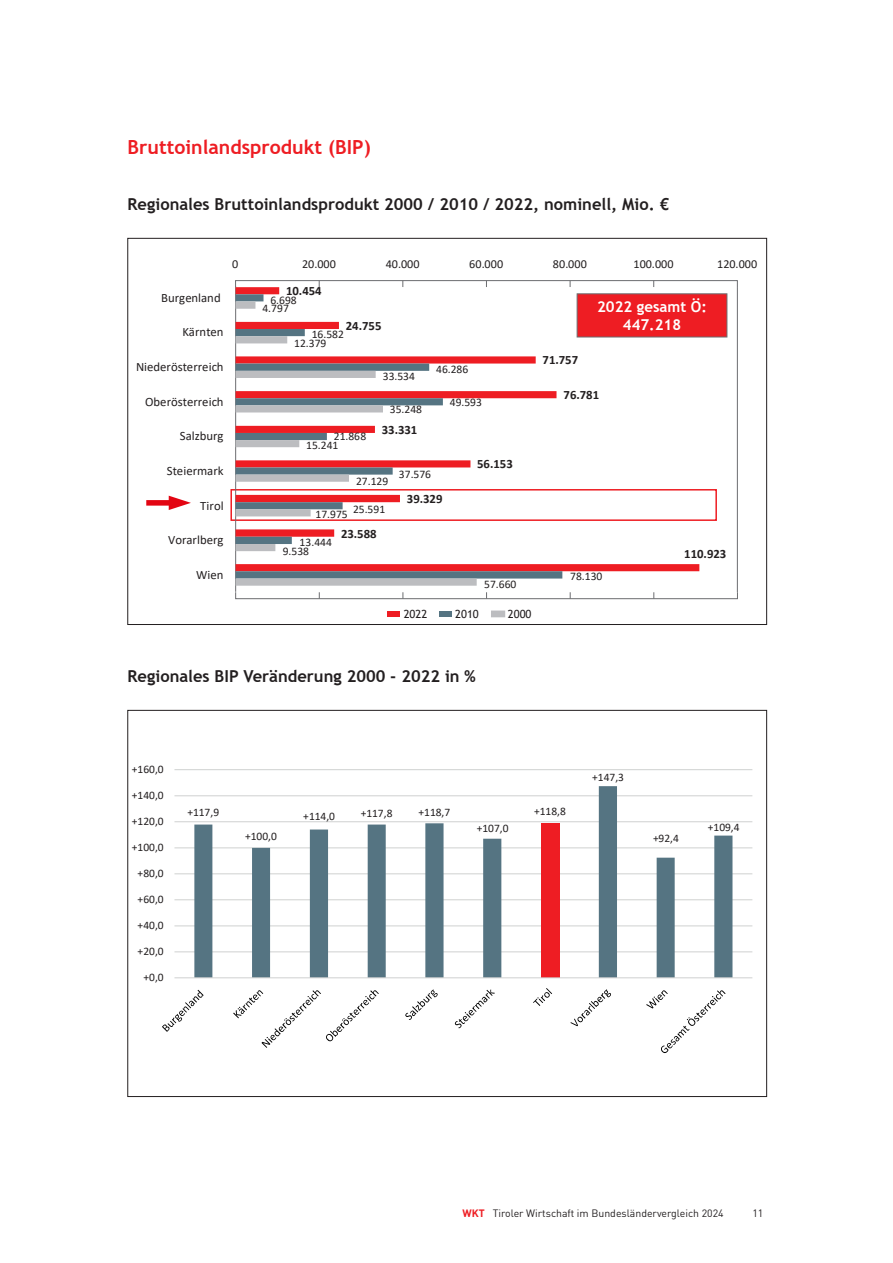
<style>
.page{position:relative;width:893px;height:1263px;background:#fff}
.page>*{position:absolute;margin:0;border:0;box-sizing:border-box;transform-origin:0 0}
.t1{font:700 19.5px "Trebuchet MS";color:#ee1d23}
.t2{font:700 16.5px "Trebuchet MS";color:#231f20}
.t3{font:700 15px/18px "Trebuchet MS";color:#fff;text-align:center}
.t4{font:12.75px "Calibri";color:#231f20}
.t5{font:700 12.75px "Calibri";letter-spacing:-.005em;color:#231f20}
.t6{font:12.15px "Calibri";letter-spacing:.005em;color:#231f20}
.t7{font:11.55px "Calibri";color:#231f20}
.t8{font:11.4px "Calibri";letter-spacing:.005em;color:#231f20}
.t9{font:11.25px "Trebuchet MS";color:#231f20}
.t10{font:10.5px "DIN";color:#231f20}
.s1{font-weight:700;color:#ee1d23}
</style>
<div class="page">
<div style="left:439px;top:611px;width:13px;height:5px;background:#557482"></div>
<div style="left:491px;top:610px;width:14px;height:7px;background:#bcbdc0;border:2px solid #bcbdc0"></div>
<div style="left:387px;top:611px;width:13px;height:5px;background:#ee1d23"></div>
<svg style="left:146px;top:496px;width:45px;height:14px"></svg>
<div style="left:577px;top:294px;width:150px;height:43px;background:#ee1d23"></div>
<hr style="left:174px;top:951px;width:578px;height:1px;background:#cfd1d0">
<hr style="left:174px;top:925px;width:578px;height:1px;background:#cfd1d0">
<hr style="left:174px;top:899px;width:578px;height:1px;background:#cfd1d0">
<hr style="left:174px;top:873px;width:578px;height:1px;background:#cfd1d0">
<hr style="left:174px;top:847px;width:578px;height:1px;background:#cfd1d0">
<hr style="left:174px;top:821px;width:578px;height:1px;background:#cfd1d0">
<hr style="left:174px;top:795px;width:578px;height:1px;background:#cfd1d0">
<hr style="left:174px;top:769px;width:578px;height:1px;background:#cfd1d0">
<svg style="left:194px;top:786px;width:538px;height:191px"></svg>
<hr style="left:174px;top:977px;width:578px;height:1px;background:#cfd1d0">
<svg style="left:162px;top:990px;width:42px;height:42px"></svg>
<svg style="left:233px;top:990px;width:146px;height:58px"></svg>
<svg style="left:405px;top:989px;width:33px;height:31px"></svg>
<svg style="left:455px;top:989px;width:40px;height:39px"></svg>
<svg style="left:533px;top:988px;width:19px;height:18px"></svg>
<svg style="left:570px;top:989px;width:41px;height:37px"></svg>
<svg style="left:646px;top:990px;width:79px;height:63px"></svg>
<div style="left:235px;top:280px;width:502px;height:7px;border:1px solid #6c6d70"></div>
<div style="left:235px;top:592px;width:503px;height:7px;border:1px solid #6c6d70"></div>
<hr style="left:737px;top:287px;width:1px;height:305px;background:#6c6d70">
<hr style="left:235px;top:287px;width:1px;height:305px;background:#6c6d70">
<svg style="left:236px;top:287px;width:463px;height:284px"></svg>
<svg style="left:236px;top:294px;width:326px;height:284px"></svg>
<svg style="left:236px;top:301px;width:241px;height:285px"></svg>
<h1 class="t1" style="left:128px;top:135px;width:245px">Bruttoinlandsprodukt (BIP)</h1>
<h2 class="t2" style="left:128px;top:194px;width:543px">Regionales Bruttoinlandsprodukt 2000 / 2010 / 2022, nominell, Mio. €</h2>
<p class="t4" style="left:161px;top:289px;width:61px">Burgenland</p>
<p class="t4" style="left:182px;top:323px;width:43px">Kärnten</p>
<p class="t4" style="left:136px;top:358px;width:89px">Niederösterreich</p>
<p class="t4" style="left:145px;top:392px;width:80px">Oberösterreich</p>
<p class="t4" style="left:180px;top:427px;width:45px">Salzburg</p>
<p class="t4" style="left:167px;top:462px;width:58px">Steiermark</p>
<p class="t4" style="left:200px;top:496px;width:25px">Tirol</p>
<p class="t4" style="left:168px;top:531px;width:57px">Vorarlberg</p>
<p class="t4" style="left:196px;top:566px;width:29px">Wien</p>
<p class="t6" style="left:232px;top:256px;width:8px">0</p>
<p class="t6" style="left:302px;top:256px;width:35px">20.000</p>
<p class="t6" style="left:386px;top:256px;width:35px">40.000</p>
<p class="t6" style="left:469px;top:256px;width:35px">60.000</p>
<p class="t6" style="left:553px;top:256px;width:35px">80.000</p>
<p class="t6" style="left:633px;top:256px;width:42px">100.000</p>
<p class="t6" style="left:717px;top:256px;width:42px">120.000</p>
<p class="t5" style="left:286px;top:282px;width:37px">10.454</p>
<p class="t7" style="left:270px;top:292px;width:28px">6.698</p>
<p class="t7" style="left:262px;top:300px;width:28px">4.797</p>
<p class="t5" style="left:346px;top:317px;width:37px">24.755</p>
<p class="t7" style="left:312px;top:326px;width:34px">16.582</p>
<p class="t7" style="left:294px;top:335px;width:34px">12.379</p>
<p class="t7" style="left:334px;top:429px;width:34px">21.868</p>
<p class="t7" style="left:306px;top:437px;width:34px">15.241</p>
<p class="t7" style="left:383px;top:368px;width:34px">33.534</p>
<p class="t7" style="left:390px;top:401px;width:34px">35.248</p>
<p class="t5" style="left:382px;top:420px;width:37px">33.331</p>
<p class="t7" style="left:436px;top:361px;width:34px">46.286</p>
<p class="t7" style="left:450px;top:394px;width:34px">49.593</p>
<p class="t5" style="left:477px;top:455px;width:37px">56.153</p>
<p class="t7" style="left:356px;top:473px;width:34px">27.129</p>
<p class="t7" style="left:353px;top:501px;width:34px">25.591</p>
<p class="t7" style="left:316px;top:506px;width:34px">17.975</p>
<p class="t7" style="left:300px;top:534px;width:34px">13.444</p>
<p class="t7" style="left:283px;top:543px;width:28px">9.538</p>
<p class="t5" style="left:341px;top:524px;width:37px">23.588</p>
<p class="t7" style="left:399px;top:466px;width:34px">37.576</p>
<p class="t5" style="left:407px;top:490px;width:37px">39.329</p>
<p class="t7" style="left:484px;top:576px;width:34px">57.660</p>
<p class="t9" style="left:404px;top:607px;width:25px">2022</p>
<p class="t9" style="left:455px;top:607px;width:25px">2010</p>
<p class="t9" style="left:508px;top:607px;width:25px">2000</p>
<h3 class="t3" style="left:597px;top:298px;width:111px">2022 gesamt Ö:<br>447.218</h3>
<p class="t5" style="left:542px;top:351px;width:37px">71.757</p>
<p class="t5" style="left:563px;top:386px;width:37px">76.781</p>
<p class="t7" style="left:570px;top:568px;width:34px">78.130</p>
<p class="t5" style="left:684px;top:545px;width:44px">110.923</p>
<h2 class="t2" style="left:128px;top:666px;width:350px">Regionales BIP Veränderung 2000 - 2022 in %</h2>
<p class="t8" style="left:132px;top:761px;width:33px">+160,0</p>
<p class="t8" style="left:132px;top:787px;width:33px">+140,0</p>
<p class="t8" style="left:132px;top:813px;width:33px">+120,0</p>
<p class="t8" style="left:132px;top:839px;width:33px">+100,0</p>
<p class="t8" style="left:138px;top:865px;width:28px">+80,0</p>
<p class="t8" style="left:138px;top:891px;width:28px">+60,0</p>
<p class="t8" style="left:138px;top:917px;width:28px">+40,0</p>
<p class="t8" style="left:138px;top:943px;width:28px">+20,0</p>
<p class="t8" style="left:144px;top:969px;width:22px">+0,0</p>
<p class="t8" style="left:187px;top:805px;width:33px">+117,9</p>
<p class="t8" style="left:245px;top:828px;width:33px">+100,0</p>
<p class="t8" style="left:303px;top:808px;width:33px">+114,0</p>
<p class="t8" style="left:361px;top:805px;width:33px">+117,8</p>
<p class="t8" style="left:419px;top:804px;width:33px">+118,7</p>
<p class="t8" style="left:477px;top:820px;width:33px">+107,0</p>
<p class="t8" style="left:534px;top:804px;width:33px">+118,8</p>
<p class="t8" style="left:592px;top:769px;width:33px">+147,3</p>
<p class="t8" style="left:653px;top:831px;width:27px">+92,4</p>
<p class="t8" style="left:708px;top:819px;width:33px">+109,4</p>
<p class="t10" style="left:463px;top:1206px;width:262px"><span class="s1">WKT</span> Tiroler Wirtschaft im Bundesländervergleich 2024</p>
<p class="t10" style="left:752px;top:1206px;width:12px">11</p>
</div>
